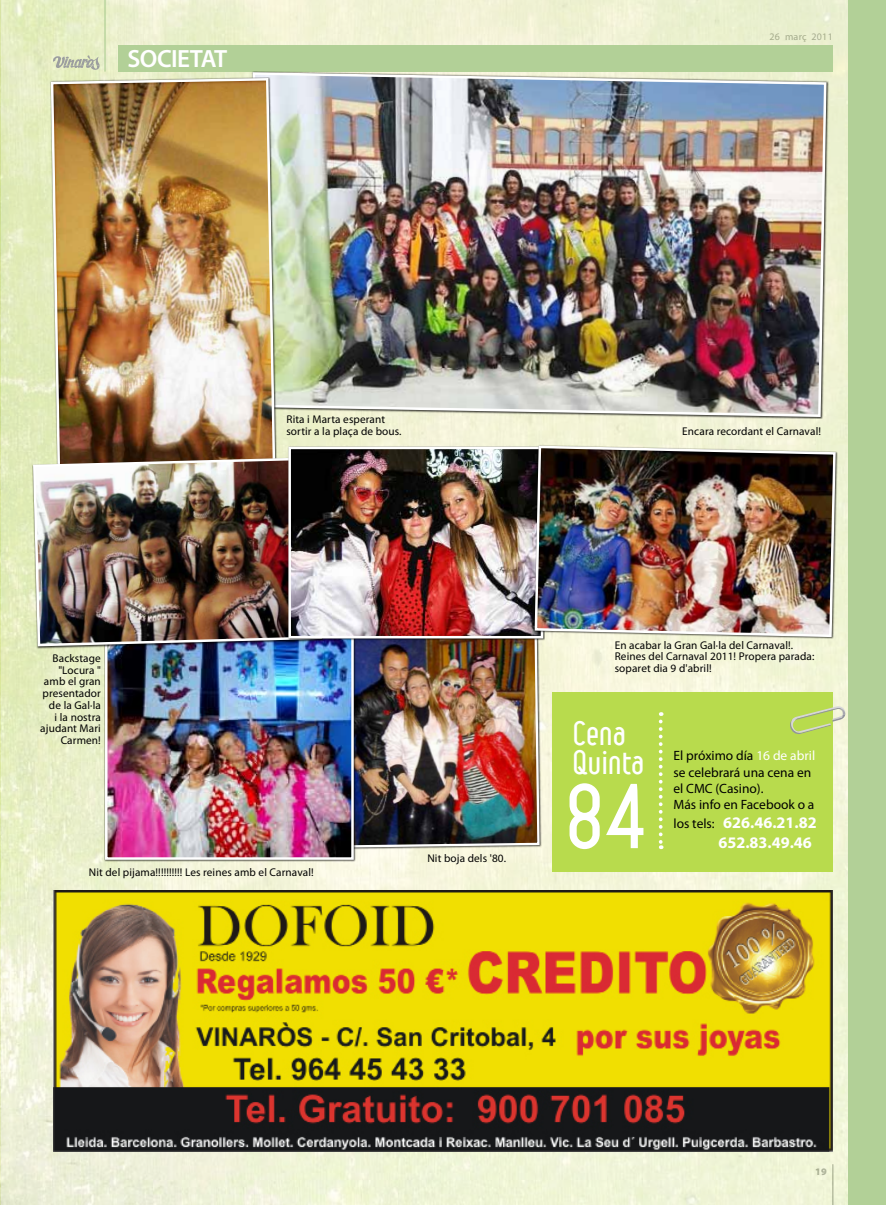
<style>
.page{position:relative;width:886px;height:1205px;background:#fff}
.page>*{position:absolute;margin:0;border:0;box-sizing:border-box;transform-origin:0 0}
.t1{font:700 86.12px "Leger";color:#fff}
.t2{font:700 32.25px/29.9px "Leger";letter-spacing:.04em;color:#fff}
.t3{font:600 25px "Myriad Pro";letter-spacing:-.02em;color:#fff}
.t4{font:700 16.12px/19.4px "Myriad Pro";color:#fff;text-align:right}
.t5{font:13.5px/16.1px "Myriad Pro";color:#000}
.t6{font:11.25px/11.8px "Myriad Pro";letter-spacing:.01em;color:#000}
.t7{font:10px "Myriad Pro";letter-spacing:.025em;color:#9c9e9f}
.t8{font:900 10px "Myriad Pro";color:#9c9e9f}
.s1{color:#fff}
.s2{font-weight:400;font-size:13.5px;color:#000}
</style>
<div class="page">
<div style="left:1px;top:0;width:885px;height:1205px;background:#000;opacity:.75"></div>
<hr style="left:104px;top:0;width:2px;height:72px;background:#b2d097">
<div style="left:118px;top:45px;width:714px;height:27px;background:#b2d097"></div>
<svg style="left:53px;top:54px;width:48px;height:16px"></svg>
<div style="left:848px;top:0;width:38px;height:1205px;background:#b2d097"></div>
<img style="left:356px;top:640px;width:185px;height:209px">
<img style="left:108px;top:640px;width:243px;height:217px">
<div style="left:105px;top:591px;width:249px;height:269px;border:2px solid #fff"></div>
<img style="left:245px;top:71px;width:583px;height:347px">
<img style="left:50px;top:77px;width:227px;height:379px">
<img style="left:32px;top:456px;width:291px;height:191px">
<img style="left:291px;top:450px;width:242px;height:185px">
<div style="left:288px;top:447px;width:255px;height:191px;border:2px solid #fff"></div>
<img style="left:533px;top:444px;width:304px;height:194px">
<img style="left:53px;top:890px;width:779px;height:262px">
<div style="left:552px;top:693px;width:280px;height:179px;background:#b8db4d"></div>
<svg style="left:790px;top:705px;width:56px;height:29px"></svg>
<svg style="left:659px;top:712px;width:3px;height:137px"></svg>
<h3 class="t3" style="left:127px;top:43px;width:101px">SOCIETAT</h3>
<p class="t7" style="left:769px;top:31px;width:65px">26 març 2011</p>
<p class="t6" style="left:40px;top:652px;width:62px;text-align:right">Backstage "Locura " amb el gran presentador de la Gal·la<br>i la nostra ajudant Mari<br>Carmen!</p>
<p class="t6" style="left:286px;top:413px;width:117px">Rita i Marta esperant sortir a la plaça de bous.</p>
<p class="t6" style="left:682px;top:425px;width:140px">Encara recordant el Carnaval!</p>
<p class="t6" style="left:615px;top:639px;width:201px">En acabar la Gran Gal·la del Carnaval!.<br>Reines del Carnaval 2011! Propera parada: soparet dia 9 d'abril!</p>
<p class="t6" style="left:427px;top:852px;width:80px">Nit boja dels '80.</p>
<h2 class="t2" style="left:573px;top:718px;width:72px">Cena<br>Quinta</h2>
<h1 class="t1" style="left:566px;top:766px;width:79px">84</h1>
<p class="t5" style="left:673px;top:747px;width:143px">El próximo día <span class="s1">16 de abril </span>se celebrará una cena en el CMC (Casino).<br>Más info en Facebook o a</p>
<h3 class="t4" style="left:673px;top:812px;width:145px"><span class="s2">los tels:</span> 626.46.21.82<br>652.83.49.46</h3>
<p class="t6" style="left:89px;top:866px;width:226px">Nit del pijama!!!!!!!!!! Les reines amb el Carnaval!</p>
<p class="t8" style="left:815px;top:1165px;width:13px">19</p>
</div>
